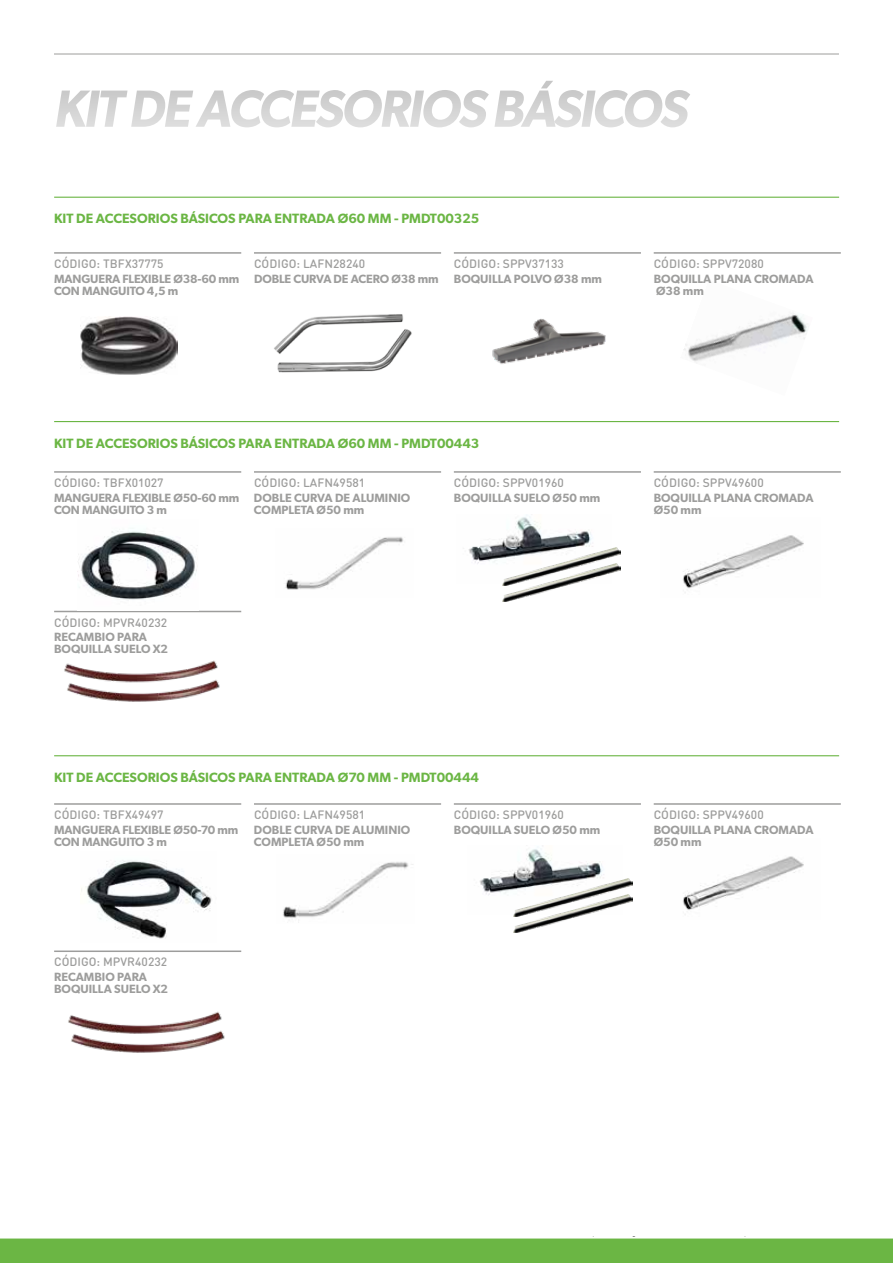
<style>
.page{position:relative;width:893px;height:1263px;background:#fff}
.page>*{position:absolute;margin:0;border:0;box-sizing:border-box;transform-origin:0 0}
.t1{font:italic 600 52.5px "Gibson";letter-spacing:-.04em;color:#c6c6c6}
.t2{font:600 13.5px "Gibson";color:#6bb644}
.t3{font:600 12px/12px "Gibson";color:#9d9d9c}
.t4{font:500 12px "DIN Round Pro";letter-spacing:.005em;color:#9d9d9c}
</style>
<div class="page">
<div style="left:0;top:1238px;width:893px;height:25px;background:#6bb644"></div>
<img style="left:683px;top:856px;width:121px;height:59px">
<hr style="left:54px;top:421px;width:785px;height:1px;background:#6bb644">
<hr style="left:54px;top:471px;width:187px;height:2px;background:#9d9d9c">
<hr style="left:254px;top:471px;width:187px;height:2px;background:#9d9d9c">
<hr style="left:454px;top:471px;width:187px;height:2px;background:#9d9d9c">
<hr style="left:654px;top:471px;width:187px;height:2px;background:#9d9d9c">
<hr style="left:54px;top:611px;width:187px;height:1px;background:#9d9d9c">
<hr style="left:54px;top:950px;width:187px;height:2px;background:#9d9d9c">
<img style="left:78px;top:531px;width:120px;height:69px">
<img style="left:285px;top:537px;width:119px;height:53px">
<img style="left:683px;top:535px;width:121px;height:58px">
<hr style="left:54px;top:803px;width:187px;height:2px;background:#9d9d9c">
<hr style="left:254px;top:803px;width:187px;height:2px;background:#9d9d9c">
<hr style="left:454px;top:803px;width:187px;height:2px;background:#9d9d9c">
<hr style="left:654px;top:803px;width:187px;height:2px;background:#9d9d9c">
<hr style="left:54px;top:755px;width:785px;height:1px;background:#6bb644">
<img style="left:283px;top:862px;width:130px;height:61px">
<img style="left:81px;top:860px;width:131px;height:79px">
<hr style="left:54px;top:54px;width:785px;height:1px;background:#9d9d9c">
<hr style="left:54px;top:197px;width:785px;height:1px;background:#6bb644">
<img style="left:274px;top:314px;width:138px;height:59px">
<img style="left:492px;top:318px;width:114px;height:46px">
<img style="left:683px;top:313px;width:126px;height:49px">
<img style="left:81px;top:317px;width:97px;height:57px">
<hr style="left:54px;top:252px;width:187px;height:2px;background:#9d9d9c">
<hr style="left:254px;top:252px;width:187px;height:2px;background:#9d9d9c">
<hr style="left:454px;top:252px;width:187px;height:2px;background:#9d9d9c">
<hr style="left:654px;top:252px;width:187px;height:2px;background:#9d9d9c">
<img style="left:64px;top:660px;width:154px;height:13px">
<img style="left:67px;top:673px;width:153px;height:29px">
<img style="left:68px;top:1011px;width:154px;height:14px">
<img style="left:71px;top:1025px;width:154px;height:28px">
<img style="left:468px;top:517px;width:125px;height:47px">
<img style="left:502px;top:547px;width:119px;height:16px">
<img style="left:502px;top:563px;width:119px;height:38px">
<img style="left:479px;top:849px;width:125px;height:66px">
<img style="left:514px;top:879px;width:118px;height:16px">
<img style="left:514px;top:895px;width:118px;height:38px">
<h1 class="t1" style="left:54px;top:77px;width:635px">KIT DE ACCESORIOS BÁSICOS</h1>
<p class="t2" style="left:54px;top:211px;width:427px">KIT DE ACCESORIOS BÁSICOS PARA ENTRADA Ø60 MM - PMDT00325</p>
<p class="t4" style="left:54px;top:255px;width:111px">CÓDIGO: TBFX37775</p>
<p class="t4" style="left:254px;top:255px;width:113px">CÓDIGO: LAFN28240</p>
<p class="t4" style="left:454px;top:255px;width:112px">CÓDIGO: SPPV37133</p>
<p class="t4" style="left:654px;top:255px;width:112px">CÓDIGO: SPPV72080</p>
<p class="t3" style="left:54px;top:272px;width:187px">MANGUERA FLEXIBLE Ø38-60 mm<br>CON MANGUITO 4,5 m</p>
<p class="t3" style="left:254px;top:272px;width:186px">DOBLE CURVA DE ACERO Ø38 mm</p>
<p class="t3" style="left:454px;top:272px;width:150px">BOQUILLA POLVO Ø38 mm</p>
<p class="t3" style="left:654px;top:272px;width:161px">BOQUILLA PLANA CROMADA<br>Ø38 mm</p>
<p class="t2" style="left:54px;top:435px;width:427px">KIT DE ACCESORIOS BÁSICOS PARA ENTRADA Ø60 MM - PMDT00443</p>
<p class="t4" style="left:54px;top:474px;width:111px">CÓDIGO: TBFX01027</p>
<p class="t4" style="left:254px;top:474px;width:113px">CÓDIGO: LAFN49581</p>
<p class="t4" style="left:454px;top:474px;width:112px">CÓDIGO: SPPV01960</p>
<p class="t4" style="left:654px;top:474px;width:112px">CÓDIGO: SPPV49600</p>
<p class="t3" style="left:54px;top:491px;width:187px">MANGUERA FLEXIBLE Ø50-60 mm<br>CON MANGUITO 3 m</p>
<p class="t3" style="left:254px;top:491px;width:158px">DOBLE CURVA DE ALUMINIO<br>COMPLETA Ø50 mm</p>
<p class="t3" style="left:454px;top:491px;width:148px">BOQUILLA SUELO Ø50 mm</p>
<p class="t3" style="left:654px;top:491px;width:161px">BOQUILLA PLANA CROMADA<br>Ø50 mm</p>
<p class="t4" style="left:54px;top:614px;width:115px">CÓDIGO: MPVR40232</p>
<p class="t3" style="left:54px;top:631px;width:115px">RECAMBIO PARA<br>BOQUILLA SUELO X2</p>
<p class="t2" style="left:54px;top:769px;width:426px">KIT DE ACCESORIOS BÁSICOS PARA ENTRADA Ø70 MM - PMDT00444</p>
<p class="t4" style="left:54px;top:806px;width:111px">CÓDIGO: TBFX49497</p>
<p class="t4" style="left:254px;top:806px;width:113px">CÓDIGO: LAFN49581</p>
<p class="t4" style="left:454px;top:806px;width:112px">CÓDIGO: SPPV01960</p>
<p class="t4" style="left:654px;top:806px;width:112px">CÓDIGO: SPPV49600</p>
<p class="t3" style="left:54px;top:823px;width:186px">MANGUERA FLEXIBLE Ø50-70 mm<br>CON MANGUITO 3 m</p>
<p class="t3" style="left:254px;top:823px;width:158px">DOBLE CURVA DE ALUMINIO<br>COMPLETA Ø50 mm</p>
<p class="t3" style="left:454px;top:823px;width:148px">BOQUILLA SUELO Ø50 mm</p>
<p class="t3" style="left:654px;top:823px;width:161px">BOQUILLA PLANA CROMADA<br>Ø50 mm</p>
<p class="t4" style="left:54px;top:954px;width:115px">CÓDIGO: MPVR40232</p>
<p class="t3" style="left:54px;top:971px;width:115px">RECAMBIO PARA<br>BOQUILLA SUELO X2</p>
</div>
